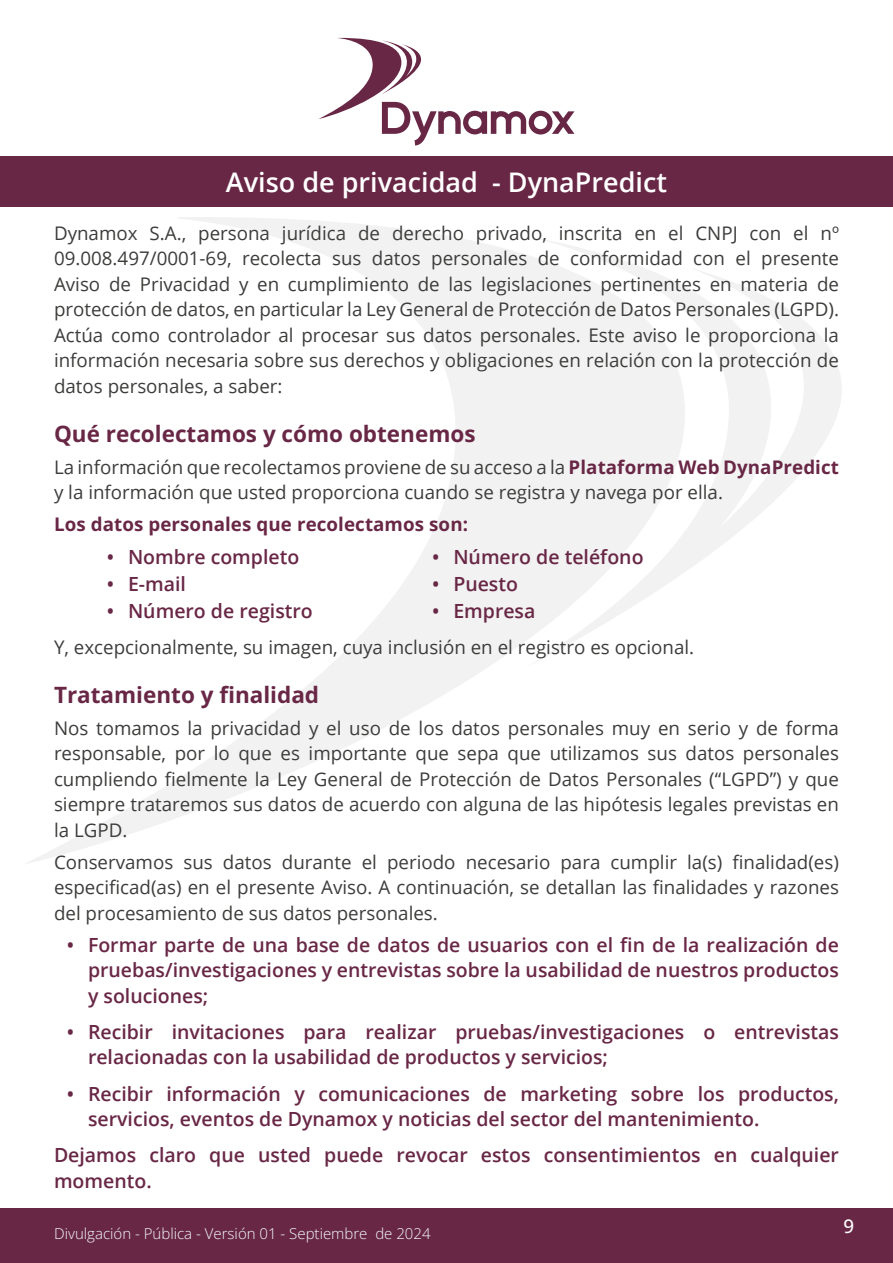
<style>
.page{position:relative;width:893px;height:1263px;background:#fff}
.page>*{position:absolute;margin:0;border:0;box-sizing:border-box;transform-origin:0 0}
.t1{font:600 27px "Open Sans";color:#fff}
.t2{font:700 22.5px "Open Sans";color:#692746}
.t3{font:600 19.5px/25.5px "Open Sans";color:#692746}
.t4{font:18.75px/25.5px "Open Sans";color:#3c3c3b;text-align:justify}
.t5{font:700 18.75px "Open Sans";letter-spacing:.005em;color:#692746}
.t6{font:500 18.75px "Open Sans";color:#fff}
.t7{font:300 15px "Open Sans";color:#f4fafc}
.s1{font-weight:700;color:#692746}
</style>
<div class="page">
<div style="left:0;top:1209px;width:893px;height:54px;background:#692746"></div>
<svg style="left:26px;top:217px;width:816px;height:647px"></svg>
<div style="left:0;top:156px;width:893px;height:51px;background:#692746"></div>
<svg style="left:319px;top:38px;width:255px;height:108px"></svg>
<h1 class="t1" style="left:226px;top:164px;width:443px">Aviso de privacidad - DynaPredict</h1>
<p class="t4" style="left:54px;top:220px;width:786px">Dynamox S.A., persona jurídica de derecho privado, inscrita en el CNPJ con el nº 09.008.497/0001-69, recolecta sus datos personales de conformidad con el presente Aviso de Privacidad y en cumplimiento de las legislaciones pertinentes en materia de protección de datos, en particular la Ley General de Protección de Datos Personales (LGPD).<br>Actúa como controlador al procesar sus datos personales. Este aviso le proporciona la información necesaria sobre sus derechos y obligaciones en relación con la protección de datos personales, a saber:</p>
<p class="t2" style="left:54px;top:418px;width:423px">Qué recolectamos y cómo obtenemos</p>
<p class="t4" style="left:54px;top:453px;width:786px">La información que recolectamos proviene de su acceso a la <span class="s1">Plataforma Web DynaPredict </span>y la información que usted proporciona cuando se registra y navega por ella.</p>
<p class="t5" style="left:54px;top:511px;width:416px">Los datos personales que recolectamos son:</p>
<p class="t3" style="left:107px;top:544px;width:194px">• Nombre completo</p>
<p class="t3" style="left:432px;top:544px;width:213px">• Número de teléfono</p>
<p class="t3" style="left:107px;top:571px;width:81px">• E-mail</p>
<p class="t3" style="left:432px;top:571px;width:87px">• Puesto</p>
<p class="t3" style="left:107px;top:598px;width:208px">• Número de registro</p>
<p class="t3" style="left:432px;top:598px;width:105px">• Empresa</p>
<p class="t4" style="left:54px;top:634px;width:642px">Y, excepcionalmente, su imagen, cuya inclusión en el registro es opcional.</p>
<p class="t2" style="left:54px;top:679px;width:267px">Tratamiento y finalidad</p>
<p class="t4" style="left:54px;top:715px;width:786px">Nos tomamos la privacidad y el uso de los datos personales muy en serio y de forma responsable, por lo que es importante que sepa que utilizamos sus datos personales cumpliendo fielmente la Ley General de Protección de Datos Personales (“LGPD”) y que siempre trataremos sus datos de acuerdo con alguna de las hipótesis legales previstas en la LGPD.</p>
<p class="t4" style="left:54px;top:849px;width:786px">Conservamos sus datos durante el periodo necesario para cumplir la(s) finalidad(es) especificad(as) en el presente Aviso. A continuación, se detallan las finalidades y razones del procesamiento de sus datos personales.</p>
<p class="t3" style="left:88px;top:931px;width:752px;text-align:justify;text-indent:-21px">• Formar parte de una base de datos de usuarios con el fin de la realización de pruebas/investigaciones y entrevistas sobre la usabilidad de nuestros productos y soluciones;</p>
<p class="t3" style="left:88px;top:1019px;width:752px;text-indent:-21px">• Recibir invitaciones para realizar pruebas/investigaciones o entrevistas relacionadas con la usabilidad de productos y servicios;</p>
<p class="t3" style="left:88px;top:1080px;width:752px;text-indent:-21px">• Recibir información y comunicaciones de marketing sobre los productos, servicios, eventos de Dynamox y noticias del sector del mantenimiento.</p>
<p class="t3" style="left:54px;top:1142px;width:786px">Dejamos claro que usted puede revocar estos consentimientos en cualquier momento.</p>
<p class="t7" style="left:54px;top:1223px;width:378px">Divulgación - Pública - Versión 01 - Septiembre de 2024</p>
<p class="t6" style="left:843px;top:1213px;width:12px">9</p>
</div>
